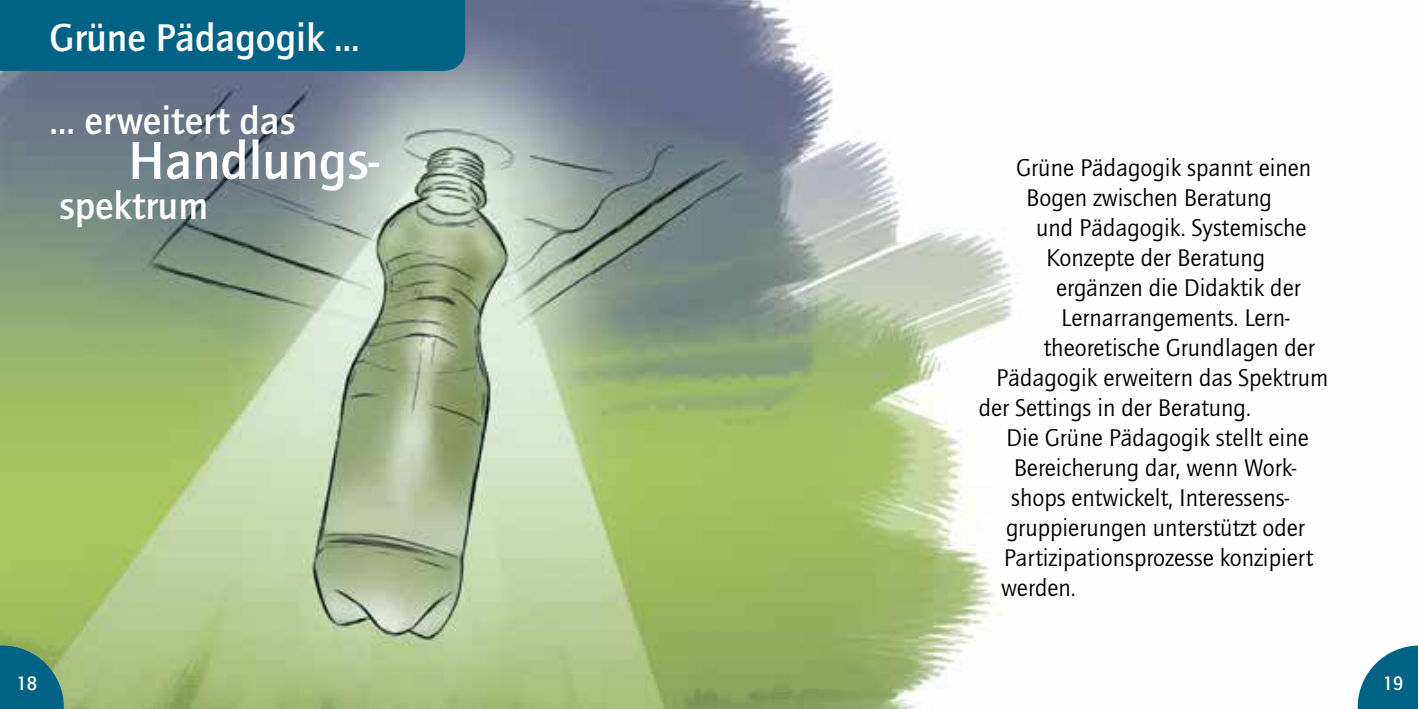
<style>
.page{position:relative;width:1418px;height:709px;background:#fff}
.page>*{position:absolute;margin:0;border:0;box-sizing:border-box;transform-origin:0 0}
.t1{font:700 55px "Quay Itc T";color:#fff}
.t2{font:700 40px "Quay Itc T";color:#fff}
.t3{font:25px "Quay Itc T";color:#000}
.t4{font:500 20px "Quay Sans";color:#fff;scale:.95 1}
</style>
<div class="page">
<img style="left:0;top:0;width:1013px;height:709px">
<div style="left:0;top:0;width:465px;height:71px;background:#006385"></div>
<svg style="left:0;top:645px;width:64px;height:64px;background:#20747e"></svg>
<svg style="left:1357px;top:645px;width:60px;height:64px"></svg>
<h2 class="t2" style="left:50px;top:14px;width:311px">Grüne Pädagogik …</h2>
<h2 class="t2" style="left:50px;top:97px;width:247px">… erweitert das</h2>
<h1 class="t1" style="left:128px;top:128px;width:252px">Handlungs-</h1>
<h2 class="t2" style="left:59px;top:182px;width:151px">spektrum</h2>
<p class="t3" style="left:1016px;top:153px;width:296px">Grüne Pädagogik spannt einen</p>
<p class="t3" style="left:1026px;top:183px;width:247px">Bogen zwischen Beratung</p>
<p class="t3" style="left:1036px;top:213px;width:272px">und Pädagogik. Systemische</p>
<p class="t3" style="left:1046px;top:243px;width:220px">Konzepte der Beratung</p>
<p class="t3" style="left:1056px;top:273px;width:246px">ergänzen die Didaktik der</p>
<p class="t3" style="left:1061px;top:303px;width:230px">Lernarrangements. Lern-</p>
<p class="t3" style="left:1043px;top:333px;width:273px">theoretische Grundlagen der</p>
<p class="t3" style="left:996px;top:363px;width:334px">Pädagogik erweitern das Spektrum</p>
<p class="t3" style="left:978px;top:393px;width:274px">der Settings in der Beratung.</p>
<p class="t3" style="left:1006px;top:423px;width:304px">Die Grüne Pädagogik stellt eine</p>
<p class="t3" style="left:1013px;top:453px;width:284px">Bereicherung dar, wenn Work-</p>
<p class="t3" style="left:1011px;top:483px;width:279px">shops entwickelt, Interessens-</p>
<p class="t3" style="left:1006px;top:513px;width:300px">gruppierungen unterstützt oder</p>
<p class="t3" style="left:1003px;top:543px;width:311px">Partizipationsprozesse konzipiert</p>
<p class="t3" style="left:1001px;top:573px;width:76px">werden.</p>
<p class="t4" style="left:16px;top:672px;width:23px">18</p>
<p class="t4" style="left:1382px;top:672px;width:23px">19</p>
</div>
